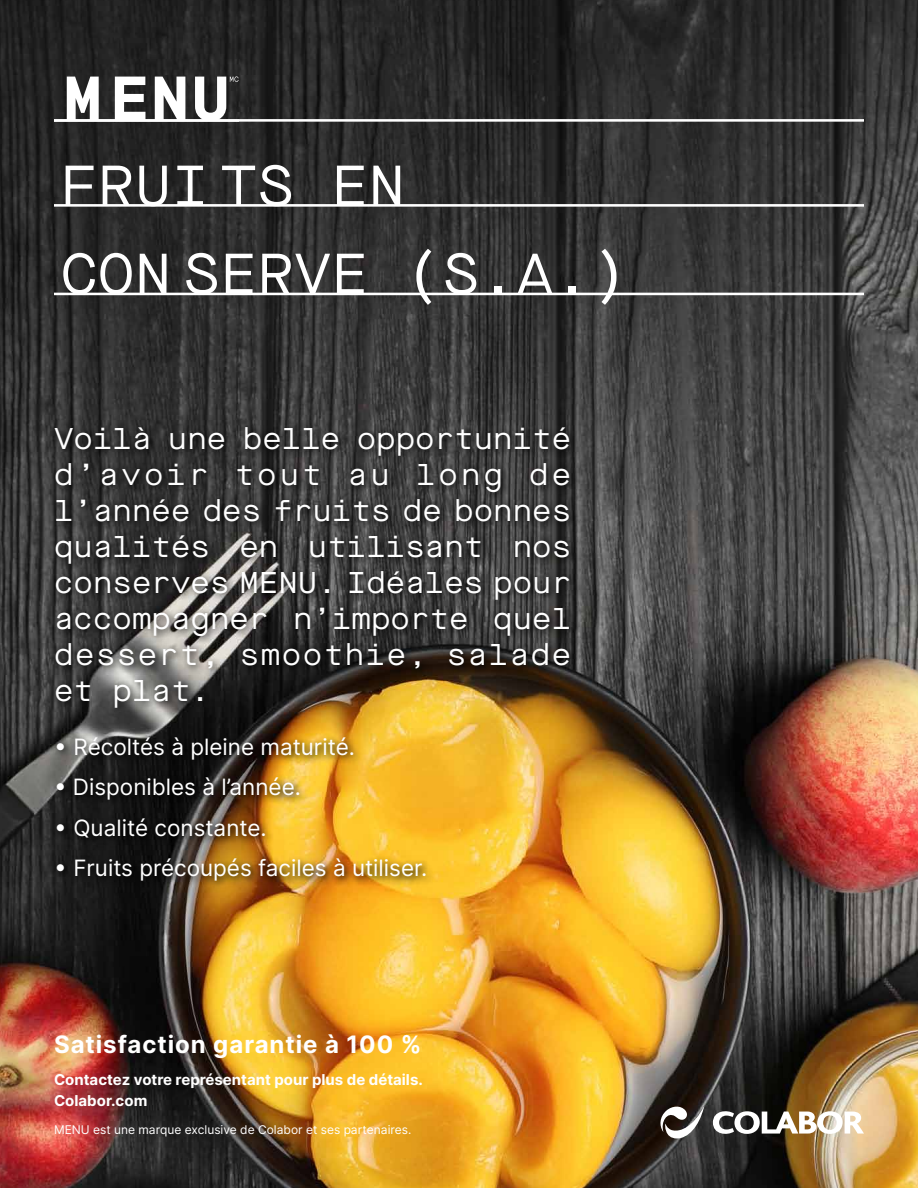
<style>
.page{position:relative;width:918px;height:1188px;background:#fff}
.page>*{position:absolute;margin:0;border:0;box-sizing:border-box;transform-origin:0 0}
.t1{font:57px/88.1px "Maison Neue Mono";color:#fff}
.t2{font:30px/36px "Maison Neue Mono";color:#fff;text-align:justify}
.t3{font:700 24px "Inter";letter-spacing:.04em;color:#fff}
.t4{font:22.5px "Inter";color:#fff}
.t5{font:700 15px/21.6px "Inter";color:#fff}
.t6{font:12px "Inter";color:#fff}
</style>
<div class="page">
<img style="left:0;top:0;width:918px;height:1188px">
<svg style="left:713px;top:1109px;width:151px;height:27px"></svg>
<svg style="left:659px;top:1105px;width:45px;height:33px"></svg>
<img style="left:50px;top:422px;width:529px;height:468px">
<hr style="left:54px;top:119px;width:810px;height:3px;background:#fff">
<hr style="left:54px;top:204px;width:810px;height:3px;background:#fff">
<svg style="left:54px;top:76px;width:185px;height:46px"></svg>
<hr style="left:54px;top:293px;width:810px;height:2px;background:#fff">
<h1 class="t1" style="left:60px;top:141px;width:569px">FRUI TS EN<br>CON SERVE (S.A.)</h1>
<p class="t2" style="left:54px;top:420px;width:519px">Voilà une belle opportunité d’avoir tout au long de l’année des fruits de bonnes qualités en utilisant nos conserves MENU. Idéales pour accompagner n’importe quel dessert, smoothie, salade et plat.</p>
<p class="t4" style="left:54px;top:730px;width:303px">• Récoltés à pleine maturité.</p>
<p class="t4" style="left:54px;top:771px;width:249px">• Disponibles à l’année.</p>
<p class="t4" style="left:54px;top:811px;width:214px">• Qualité constante.</p>
<p class="t4" style="left:54px;top:852px;width:375px">• Fruits précoupés faciles à utiliser.</p>
<p class="t3" style="left:54px;top:1027px;width:369px">Satisfaction garantie à 100 %</p>
<p class="t5" style="left:54px;top:1068px;width:370px">Contactez votre représentant pour plus de détails.<br>Colabor.com</p>
<p class="t6" style="left:54px;top:1121px;width:359px">MENU est une marque exclusive de Colabor et ses partenaires.</p>
</div>
